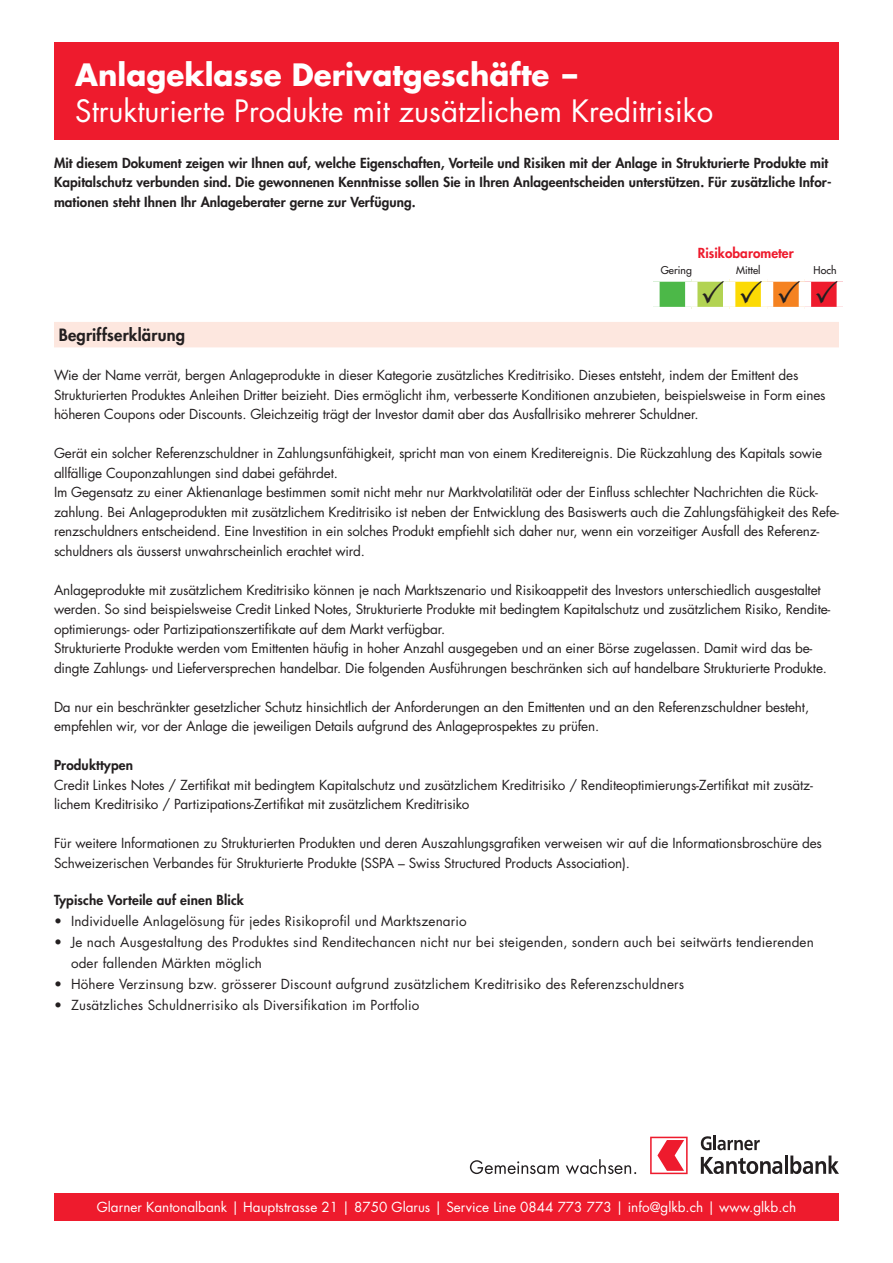
<style>
.page{position:relative;width:893px;height:1263px;background:#fff}
.page>*{position:absolute;margin:0;border:0;box-sizing:border-box;transform-origin:0 0}
.t1{font:30px "Futura Std";color:#fff}
.t2{font:700 30px "Futura Std";color:#fff}
.t3{font:800 16.5px "Futura Std";letter-spacing:.01em;color:#231f20}
.t4{font:13.5px/19.5px "Futura Std";letter-spacing:-.015em;color:#231f20}
.t5{font:13.5px/21px "Futura Std";letter-spacing:.01em;color:#231f20}
.t6{font:800 13.5px/19.5px "Futura Std";letter-spacing:.005em;color:#231f20}
.t7{font:13.5px "Futura Std";color:#fff}
.t8{font:800 13.5px "Futura Std";letter-spacing:.005em;color:#ee1b2d}
.t9{font:500 10.5px "Futura Std";letter-spacing:.005em;color:#231f20}
</style>
<div class="page">
<div style="left:54px;top:1193px;width:785px;height:27px;background:#ee1b2d"></div>
<svg style="left:701px;top:1135px;width:59px;height:15px"></svg>
<svg style="left:701px;top:1157px;width:81px;height:17px"></svg>
<hr style="left:785px;top:1155px;width:3px;height:19px;background:#231f20">
<svg style="left:790px;top:1155px;width:49px;height:19px"></svg>
<svg style="left:650px;top:1137px;width:38px;height:37px"></svg>
<svg style="left:470px;top:1160px;width:89px;height:14px"></svg>
<svg style="left:566px;top:1159px;width:70px;height:15px"></svg>
<div style="left:54px;top:322px;width:785px;height:25px;background:#fde7df"></div>
<div style="left:653px;top:280px;width:38px;height:29px;background:#4cb848"></div>
<svg style="left:697px;top:282px;width:26px;height:25px"></svg>
<svg style="left:735px;top:282px;width:26px;height:25px"></svg>
<svg style="left:773px;top:282px;width:26px;height:25px"></svg>
<svg style="left:811px;top:282px;width:26px;height:25px"></svg>
<svg style="left:653px;top:280px;width:38px;height:2px"></svg>
<svg style="left:691px;top:279px;width:38px;height:3px"></svg>
<svg style="left:729px;top:279px;width:38px;height:3px"></svg>
<svg style="left:767px;top:279px;width:38px;height:3px"></svg>
<svg style="left:805px;top:281px;width:38px;height:1px"></svg>
<hr style="left:647px;top:307px;width:44px;height:4px;background:#fff">
<div style="left:647px;top:282px;width:13px;height:25px;background:#fff"></div>
<div style="left:685px;top:282px;width:12px;height:25px;background:#fff"></div>
<div style="left:54px;top:43px;width:785px;height:97px;background:#ee1b2d"></div>
<svg style="left:778px;top:279px;width:22px;height:24px"></svg>
<svg style="left:816px;top:281px;width:21px;height:22px"></svg>
<svg style="left:703px;top:279px;width:21px;height:24px"></svg>
<svg style="left:740px;top:279px;width:22px;height:24px"></svg>
<h1 class="t2" style="left:75px;top:55px;width:503px">Anlageklasse Derivatgeschäfte –</h1>
<h1 class="t1" style="left:75px;top:92px;width:639px">Strukturierte Produkte mit zusätzlichem Kreditrisiko</h1>
<p class="t6" style="left:54px;top:153px;width:779px">Mit diesem Dokument zeigen wir Ihnen auf, welche Eigenschaften, Vorteile und Risiken mit der Anlage in Strukturierte Produkte mit<br>Kapitalschutz verbunden sind. Die gewonnenen Kenntnisse sollen Sie in Ihren Anlageentscheiden unterstützen. Für zusätzliche Infor&shy;mationen steht Ihnen Ihr Anlageberater gerne zur Verfügung.</p>
<p class="t8" style="left:698px;top:244px;width:97px">Risikobarometer</p>
<p class="t9" style="left:661px;top:264px;width:33px">Gering</p>
<p class="t9" style="left:736px;top:264px;width:26px">Mittel</p>
<p class="t9" style="left:814px;top:264px;width:25px">Hoch</p>
<p class="t3" style="left:59px;top:324px;width:128px">Begriffserklärung</p>
<p class="t4" style="left:54px;top:365px;width:773px">Wie der Name verrät, bergen Anlageprodukte in dieser Kategorie zusätzliches Kreditrisiko. Dieses entsteht, indem der Emittent des<br>Strukturierten Produktes Anleihen Dritter beizieht. Dies ermöglicht ihm, verbesserte Konditionen anzubieten, beispielsweise in Form eines höheren Coupons oder Discounts. Gleichzeitig trägt der Investor damit aber das Ausfallrisiko mehrerer Schuldner.</p>
<p class="t4" style="left:54px;top:443px;width:786px">Gerät ein solcher Referenzschuldner in Zahlungsunfähigkeit, spricht man von einem Kreditereignis. Die Rückzahlung des Kapitals sowie allfällige Couponzahlungen sind dabei gefährdet.<br>Im Gegensatz zu einer Aktienanlage bestimmen somit nicht mehr nur Marktvolatilität oder der Einfluss schlechter Nachrichten die Rück&shy;zahlung. Bei Anlageprodukten mit zusätzlichem Kreditrisiko ist neben der Entwicklung des Basiswerts auch die Zahlungsfähigkeit des Refe&shy;renzschuldners entscheidend. Eine Investition in ein solches Produkt empfiehlt sich daher nur, wenn ein vorzeitiger Ausfall des Referenz&shy;schuldners als äusserst unwahrscheinlich erachtet wird.</p>
<p class="t4" style="left:54px;top:580px;width:778px">Anlageprodukte mit zusätzlichem Kreditrisiko können je nach Marktszenario und Risikoappetit des Investors unterschiedlich ausgestaltet werden. So sind beispielsweise Credit Linked Notes, Strukturierte Produkte mit bedingtem Kapitalschutz und zusätzlichem Risiko, Rendite&shy;optimierungs- oder Partizipationszertifikate auf dem Markt verfügbar.<br>Strukturierte Produkte werden vom Emittenten häufig in hoher Anzahl ausgegeben und an einer Börse zugelassen. Damit wird das be&shy;dingte Zahlungs- und Lieferversprechen handelbar. Die folgenden Ausführungen beschränken sich auf handelbare Strukturierte Produkte.</p>
<p class="t4" style="left:54px;top:697px;width:757px">Da nur ein beschränkter gesetzlicher Schutz hinsichtlich der Anforderungen an den Emittenten und an den Referenzschuldner besteht, empfehlen wir, vor der Anlage die jeweiligen Details aufgrund des Anlageprospektes zu prüfen.</p>
<p class="t6" style="left:54px;top:755px;width:81px">Produkttypen</p>
<p class="t4" style="left:54px;top:775px;width:760px">Credit Linkes Notes / Zertifikat mit bedingtem Kapitalschutz und zusätzlichem Kreditrisiko / Renditeoptimierungs-Zertifikat mit zusätz&shy;lichem Kreditrisiko / Partizipations-Zertifikat mit zusätzlichem Kreditrisiko</p>
<p class="t4" style="left:54px;top:833px;width:769px">Für weitere Informationen zu Strukturierten Produkten und deren Auszahlungsgrafiken verweisen wir auf die Informationsbroschüre des<br>Schweizerischen Verbandes für Strukturierte Produkte (SSPA – Swiss Structured Products Association).</p>
<p class="t6" style="left:54px;top:890px;width:191px">Typische Vorteile auf einen Blick</p>
<p class="t5" style="left:54px;top:910px;width:414px">• Individuelle Anlagelösung für jedes Risikoprofil und Marktszenario</p>
<p class="t5" style="left:71px;top:931px;width:744px;text-indent:-17px">• Je nach Ausgestaltung des Produktes sind Renditechancen nicht nur bei steigenden, sondern auch bei seitwärts tendierenden oder fallenden Märkten möglich</p>
<p class="t5" style="left:54px;top:973px;width:632px">• Höhere Verzinsung bzw. grösserer Discount aufgrund zusätzlichem Kreditrisiko des Referenzschuldners</p>
<p class="t5" style="left:54px;top:994px;width:367px">• Zusätzliches Schuldnerrisiko als Diversifikation im Portfolio</p>
<p class="t7" style="left:97px;top:1198px;width:701px">Glarner Kantonalbank | Hauptstrasse 21 | 8750 Glarus | Service Line 0844 773 773 | info@glkb.ch | www.glkb.ch</p>
</div>
